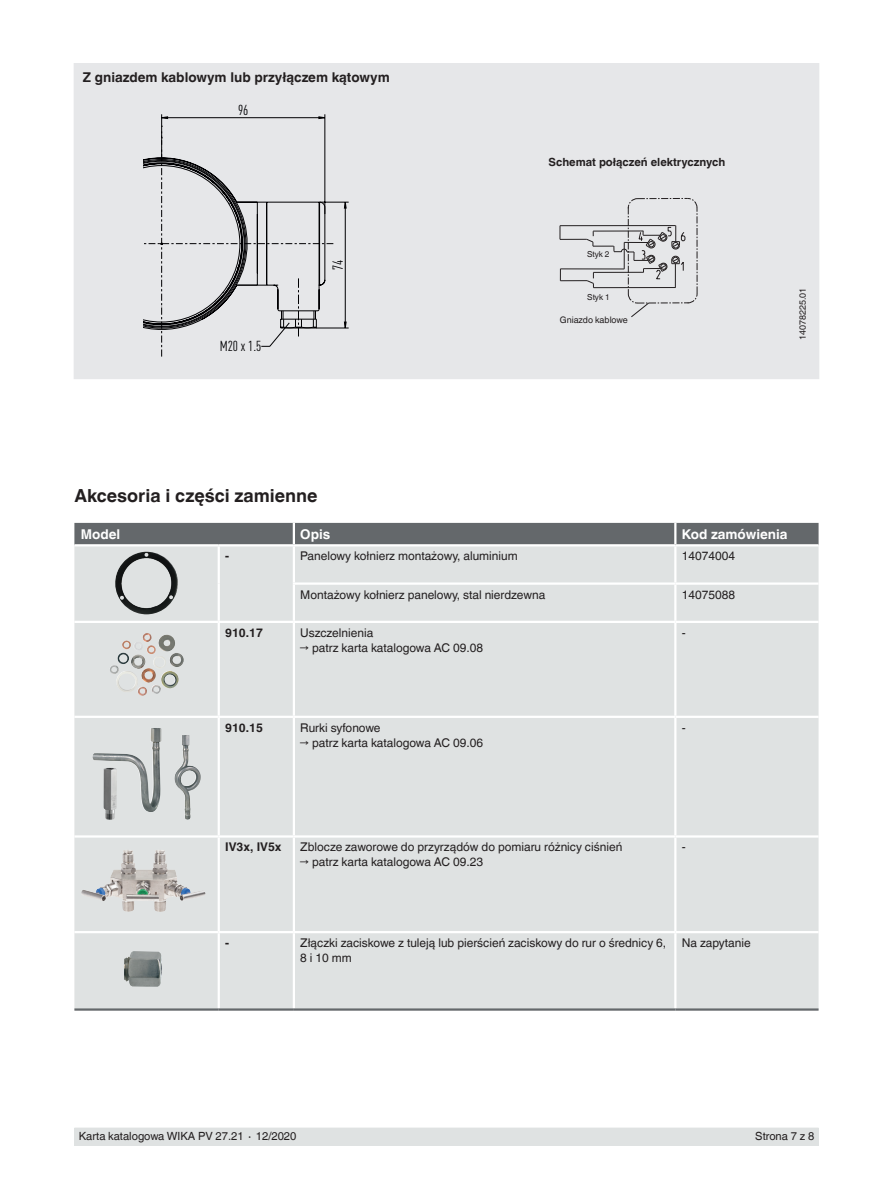
<style>
.page{position:relative;width:893px;height:1188px;background:#fff}
.page>*{position:absolute;margin:0;border:0;box-sizing:border-box;transform-origin:0 0}
.Subheadline1{font:700 18px "Helvetica World";color:#231f20}
.t1{font:14.25px "DIN Cond";color:#000002}
.Subheadline2{font:700 13.5px "Helvetica World";color:#231f20}
.Tables_-_Headline{font:700 13.5px "Helvetica World";color:#fff}
.Tables_-_Running_tex{font:12px/15px "Helvetica World";color:#231f20}
.Tables_-_Running_tex-2{font:700 12px "Helvetica World";color:#231f20}
.t2{font:11.25px "Helvetica World";color:#231f20}
.Small_text{font:700 11.25px "Helvetica World";color:#231f20}
.Footnotes{font:9px "Helvetica World";color:#231f20}
.Footnotes-2{font:8.25px "Helvetica World";color:#231f20}
</style>
<div class="page">
<div style="left:74px;top:1128px;width:745px;height:17px;background:#dfe2e2"></div>
<div style="left:74px;top:63px;width:745px;height:316px;background:#e6e7e9"></div>
<svg style="left:344px;top:201px;width:3px;height:8px"></svg>
<svg style="left:344px;top:321px;width:3px;height:7px"></svg>
<hr style="left:316px;top:328px;width:33px;height:1px;background:#000002">
<hr style="left:319px;top:202px;width:30px;height:1px;background:#000002">
<hr style="left:345px;top:202px;width:1px;height:126px;background:#000002">
<svg style="left:143px;top:114px;width:190px;height:243px"></svg>
<svg style="left:560px;top:198px;width:138px;height:119px"></svg>
<div style="left:74px;top:523px;width:745px;height:21px;background:#64686b"></div>
<div style="left:74px;top:546px;width:745px;height:462px;background:#dfe2e2"></div>
<hr style="left:674px;top:523px;width:2px;height:21px;background:#fff">
<hr style="left:218px;top:546px;width:2px;height:38px;background:#fff">
<hr style="left:218px;top:584px;width:2px;height:37px;background:#fff">
<hr style="left:293px;top:546px;width:2px;height:36px;background:#fff">
<hr style="left:674px;top:546px;width:2px;height:36px;background:#fff">
<hr style="left:293px;top:585px;width:2px;height:36px;background:#fff">
<hr style="left:674px;top:585px;width:2px;height:36px;background:#fff">
<hr style="left:218px;top:623px;width:2px;height:93px;background:#fff">
<hr style="left:293px;top:623px;width:2px;height:93px;background:#fff">
<hr style="left:674px;top:623px;width:2px;height:93px;background:#fff">
<hr style="left:74px;top:716px;width:145px;height:2px;background:#fff">
<hr style="left:219px;top:716px;width:75px;height:2px;background:#fff">
<hr style="left:218px;top:718px;width:2px;height:117px;background:#fff">
<hr style="left:294px;top:716px;width:381px;height:2px;background:#fff">
<hr style="left:293px;top:718px;width:2px;height:117px;background:#fff">
<hr style="left:675px;top:716px;width:144px;height:2px;background:#fff">
<hr style="left:674px;top:718px;width:2px;height:117px;background:#fff">
<hr style="left:74px;top:835px;width:145px;height:3px;background:#fff">
<hr style="left:219px;top:835px;width:75px;height:3px;background:#fff">
<hr style="left:218px;top:838px;width:2px;height:93px;background:#fff">
<hr style="left:294px;top:835px;width:381px;height:3px;background:#fff">
<hr style="left:293px;top:838px;width:2px;height:93px;background:#fff">
<hr style="left:675px;top:835px;width:144px;height:3px;background:#fff">
<hr style="left:674px;top:838px;width:2px;height:93px;background:#fff">
<hr style="left:74px;top:931px;width:145px;height:2px;background:#fff">
<hr style="left:219px;top:931px;width:75px;height:2px;background:#fff">
<hr style="left:218px;top:933px;width:2px;height:75px;background:#fff">
<hr style="left:294px;top:931px;width:381px;height:2px;background:#fff">
<hr style="left:293px;top:933px;width:2px;height:75px;background:#fff">
<hr style="left:675px;top:931px;width:144px;height:2px;background:#fff">
<hr style="left:674px;top:933px;width:2px;height:75px;background:#fff">
<hr style="left:293px;top:582px;width:382px;height:3px;background:#fff">
<hr style="left:675px;top:582px;width:144px;height:3px;background:#fff">
<hr style="left:74px;top:621px;width:145px;height:2px;background:#fff">
<hr style="left:219px;top:621px;width:75px;height:2px;background:#fff">
<hr style="left:294px;top:621px;width:381px;height:2px;background:#fff">
<hr style="left:675px;top:621px;width:144px;height:2px;background:#fff">
<hr style="left:74px;top:1008px;width:145px;height:3px;background:#64686b">
<hr style="left:219px;top:1008px;width:75px;height:3px;background:#64686b">
<hr style="left:294px;top:1008px;width:381px;height:3px;background:#64686b">
<hr style="left:675px;top:1008px;width:144px;height:3px;background:#64686b">
<hr style="left:293px;top:523px;width:2px;height:21px;background:#fff">
<img style="left:114px;top:551px;width:64px;height:64px">
<img style="left:109px;top:633px;width:75px;height:49px">
<img style="left:92px;top:728px;width:69px;height:85px">
<img style="left:174px;top:735px;width:27px;height:85px">
<img style="left:103px;top:768px;width:14px;height:52px">
<img style="left:121px;top:850px;width:7px;height:14px">
<img style="left:124px;top:951px;width:38px;height:36px">
<p class="Subheadline2" style="left:83px;top:69px;width:308px">Z gniazdem kablowym lub przyłączem kątowym</p>
<p class="t1" style="left:238px;top:102px;width:12px">96</p>
<p class="t1" style="left:220px;top:338px;width:43px">M20 x 1.5</p>
<p class="t1" style="left:329px;top:270px;width:12px;rotate:-90deg">74</p>
<p class="Small_text" style="left:549px;top:156px;width:178px">Schemat połączeń elektrycznych</p>
<p class="Footnotes-2" style="left:587px;top:250px;width:24px">Styk 2</p>
<p class="Footnotes-2" style="left:587px;top:293px;width:24px">Styk 1</p>
<p class="Footnotes" style="left:560px;top:315px;width:70px">Gniazdo kablowe</p>
<p class="Footnotes" style="left:797px;top:340px;width:54px;rotate:-90deg">14078225.01</p>
<p class="Subheadline1" style="left:74px;top:485px;width:244px">Akcesoria i części zamienne</p>
<p class="Tables_-_Headline" style="left:81px;top:526px;width:41px">Model</p>
<p class="Tables_-_Headline" style="left:300px;top:526px;width:32px">Opis</p>
<p class="Tables_-_Headline" style="left:682px;top:526px;width:107px">Kod zamówienia</p>
<p class="Tables_-_Running_tex-2" style="left:225px;top:549px;width:5px">-</p>
<p class="Tables_-_Running_tex" style="left:300px;top:549px;width:219px">Panelowy kołnierz montażowy, aluminium</p>
<p class="Tables_-_Running_tex" style="left:682px;top:549px;width:55px">14074004</p>
<p class="Tables_-_Running_tex" style="left:300px;top:587px;width:247px">Montażowy kołnierz panelowy, stal nierdzewna</p>
<p class="Tables_-_Running_tex" style="left:682px;top:587px;width:55px">14075088</p>
<p class="Tables_-_Running_tex-2" style="left:225px;top:626px;width:39px">910.17</p>
<p class="Tables_-_Running_tex" style="left:300px;top:625px;width:75px">Uszczelnienia</p>
<p class="Tables_-_Running_tex" style="left:300px;top:640px;width:184px">→ patrz karta katalogowa AC 09.08</p>
<p class="Tables_-_Running_tex" style="left:682px;top:625px;width:5px">-</p>
<p class="Tables_-_Running_tex-2" style="left:225px;top:721px;width:39px">910.15</p>
<p class="Tables_-_Running_tex" style="left:300px;top:720px;width:82px">Rurki syfonowe</p>
<p class="Tables_-_Running_tex" style="left:300px;top:735px;width:184px">→ patrz karta katalogowa AC 09.06</p>
<p class="Tables_-_Running_tex-2" style="left:225px;top:840px;width:58px">IV3x, IV5x</p>
<p class="Tables_-_Running_tex" style="left:300px;top:840px;width:324px">Zblocze zaworowe do przyrządów do pomiaru różnicy ciśnień</p>
<p class="Tables_-_Running_tex" style="left:300px;top:855px;width:184px">→ patrz karta katalogowa AC 09.23</p>
<p class="Tables_-_Running_tex" style="left:682px;top:720px;width:5px">-</p>
<p class="Tables_-_Running_tex" style="left:682px;top:840px;width:5px">-</p>
<p class="Tables_-_Running_tex-2" style="left:225px;top:936px;width:5px">-</p>
<p class="Tables_-_Running_tex" style="left:300px;top:936px;width:367px">Złączki zaciskowe z tuleją lub pierścień zaciskowy do rur o średnicy 6,<br>8 i 10 mm</p>
<p class="Tables_-_Running_tex" style="left:682px;top:936px;width:71px">Na zapytanie</p>
<p class="t2" style="left:79px;top:1130px;width:219px">Karta katalogowa WIKA PV 27.21 ∙ 12/2020</p>
<p class="t2" style="left:755px;top:1130px;width:61px">Strona 7 z 8</p>
</div>
